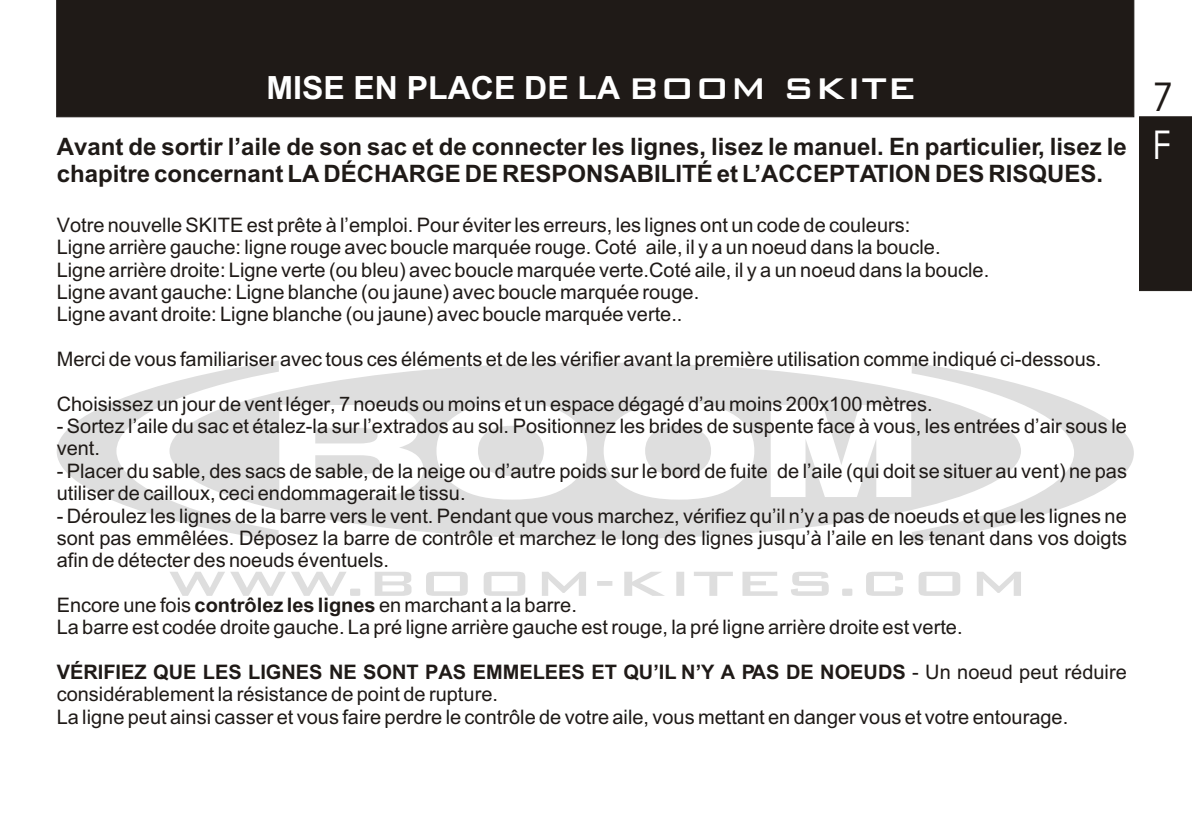
<style>
.page{position:relative;width:1192px;height:840px;background:#fff}
.page>*{position:absolute;margin:0;border:0;box-sizing:border-box;transform-origin:0 0}
.t1{font:40px "Avant Garde Bk BT";color:#1f1a17}
.t2{font:40px "Avant Garde Bk BT";color:#fff}
.t3{font:700 32px "Arial";color:#fff}
.t4{font:700 24px/26.8px "Arial";color:#1f1a17}
.t5{font:20px/22.4px "Arial";color:#1f1a17}
.s1{font-family:"Bank Gothic Md BT";font-weight:400;font-size:40px}
.s2{font-weight:700}
</style>
<div class="page">
<svg style="left:57px;top:361px;width:222px;height:180px"></svg>
<svg style="left:170px;top:363px;width:742px;height:176px;fill:#dedede"></svg>
<svg style="left:912px;top:362px;width:222px;height:181px"></svg>
<svg style="left:170px;top:572px;width:851px;height:24px"></svg>
<div style="left:56px;top:0;width:1078px;height:117px;background:#1f1a17"></div>
<div style="left:1139px;top:117px;width:53px;height:174px;background:#1f1a17"></div>
<h2 class="t3" style="left:266px;top:76px;width:652px">MISE EN PLACE DE LA <span class="s1">BOOM SKITE</span></h2>
<p class="t4" style="left:57px;top:136px;width:1072px">Avant de sortir l’aile de son sac et de connecter les lignes, lisez le manuel. En particulier, lisez le chapitre concernant LA DÉCHARGE DE RESPONSABILITÉ et L’ACCEPTATION DES RISQUES.</p>
<p class="t5" style="left:57px;top:216px;width:934px">Votre nouvelle SKITE est prête à l’emploi. Pour éviter les erreurs, les lignes ont un code de couleurs:<br>Ligne arrière gauche: ligne rouge avec boucle marquée rouge. Coté aile, il y a un noeud dans la boucle.<br>Ligne arrière droite: Ligne verte (ou bleu) avec boucle marquée verte.Coté aile, il y a un noeud dans la boucle.<br>Ligne avant gauche: Ligne blanche (ou jaune) avec boucle marquée rouge.<br>Ligne avant droite: Ligne blanche (ou jaune) avec boucle marquée verte..</p>
<p class="t5" style="left:57px;top:350px;width:1046px">Merci de vous familiariser avec tous ces éléments et de les vérifier avant la première utilisation comme indiqué ci-dessous.</p>
<p class="t5" style="left:57px;top:394px;width:877px">Choisissez un jour de vent léger, 7 noeuds ou moins et un espace dégagé d’au moins 200x100 mètres.</p>
<p class="t5" style="left:57px;top:417px;width:1072px">- Sortez l’aile du sac et étalez-la sur l’extrados au sol. Positionnez les brides de suspente face à vous, les entrées d’air sous le vent.</p>
<p class="t5" style="left:57px;top:461px;width:1072px">- Placer du sable, des sacs de sable, de la neige ou d’autre poids sur le bord de fuite de l’aile (qui doit se situer au vent) ne pas utiliser de cailloux, ceci endommagerait le tissu.</p>
<p class="t5" style="left:57px;top:506px;width:1072px;text-align:justify">- Déroulez les lignes de la barre vers le vent. Pendant que vous marchez, vérifiez qu’il n’y a pas de noeuds et que les lignes ne sont pas emmêlées. Déposez la barre de contrôle et marchez le long des lignes jusqu’à l’aile en les tenant dans vos doigts afin de détecter des noeuds éventuels.</p>
<p class="t5" style="left:57px;top:595px;width:907px">Encore une fois <span class="s2">contrôlez les lignes</span> en marchant a la barre.<br>La barre est codée droite gauche. La pré ligne arrière gauche est rouge, la pré ligne arrière droite est verte.</p>
<p class="t5" style="left:57px;top:663px;width:1072px"><span class="s2">VÉRIFIEZ QUE LES LIGNES NE SONT PAS EMMELEES ET QU’IL N’Y A PAS DE NOEUDS</span> - Un noeud peut réduire considérablement la résistance de point de rupture.<br>La ligne peut ainsi casser et vous faire perdre le contrôle de votre aile, vous mettant en danger vous et votre entourage.</p>
<h1 class="t1" style="left:1151px;top:80px;width:24px">7</h1>
<h1 class="t2" style="left:1153px;top:128px;width:21px">F</h1>
</div>
